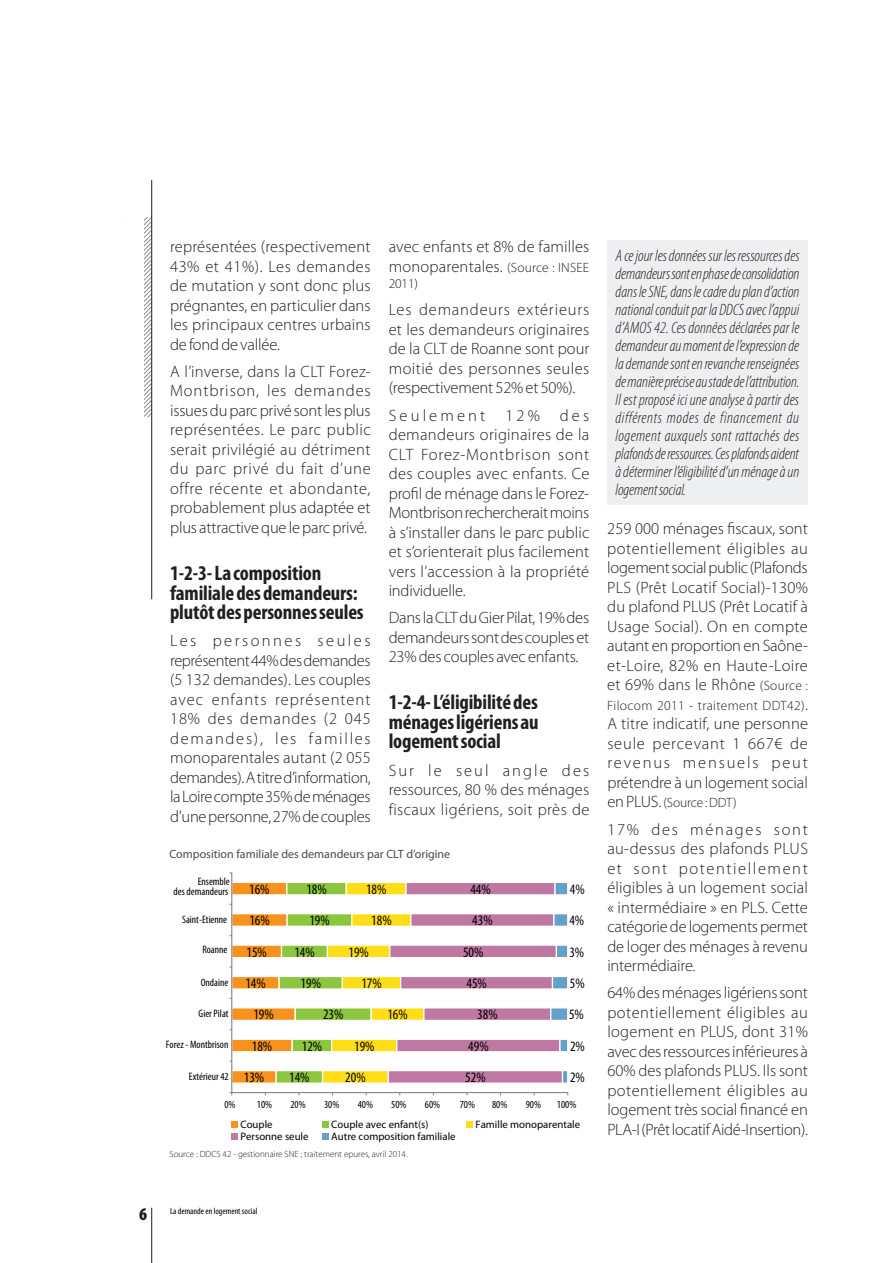
<style>
.page{position:relative;width:893px;height:1263px;background:#fff}
.page>*{position:absolute;margin:0;border:0;box-sizing:border-box;transform-origin:0 0}
.t1{font:700 condensed 21px/19.5px "Myriad Pro";letter-spacing:-.01em;color:#231f20}
.t2{font:900 condensed 18px "Myriad Pro";color:#231f20}
.t3{font:300 16.5px/19.5px "Myriad Pro";letter-spacing:-.005em;color:#231f20;text-align:justify}
.t4{font:italic 300 condensed 16.5px/18px "Myriad Pro";letter-spacing:-.005em;color:#231f20;text-align:justify}
.t5{font:condensed 14.4px "Myriad Pro";color:#000}
.t6{font:300 13.5px "Myriad Pro";letter-spacing:.03em;color:#231f20}
.t7{font:300 13.5px "Myriad Pro";letter-spacing:-.01em;color:#231f20}
.t8{font:12px "Myriad Pro";color:#4c484b}
.t9{font:condensed 10.8px/9.6px "Myriad Pro";color:#000;text-align:right}
.t10{font:10.8px/12.3px "Myriad Pro";color:#000}
.t11{font:300 9px "Myriad Pro";color:#231f20}
.t12{font:condensed 9px "Myriad Pro";color:#000}
.s1{font-size:13.5px}
.s2{font-size:16.5px}
</style>
<div class="page">
<hr style="left:151px;top:1208px;width:1px;height:55px;background:#231f20">
<svg style="left:144px;top:216px;width:9px;height:202px"></svg>
<hr style="left:151px;top:180px;width:1px;height:419px;background:#231f20">
<div style="left:607px;top:240px;width:201px;height:265px;background:#eeeff0"></div>
<hr style="left:232px;top:1092px;width:336px;height:1px;background:#8c8d92">
<hr style="left:231px;top:873px;width:1px;height:219px;background:#8c8d92">
<div style="left:231px;top:1121px;width:7px;height:7px;background:#f7931d"></div>
<div style="left:231px;top:1133px;width:7px;height:7px;background:#be78a2"></div>
<div style="left:322px;top:1121px;width:6px;height:7px;background:#8bc63e"></div>
<div style="left:322px;top:1133px;width:6px;height:7px;background:#65a0ca"></div>
<div style="left:466px;top:1121px;width:7px;height:7px;background:#ffdd17"></div>
<svg style="left:230px;top:881px;width:338px;height:203px"></svg>
<p class="t3" style="left:170px;top:237px;width:202px">représentées (respectivement 43% et 41%). Les demandes de mutation y sont donc plus prégnantes, en particulier dans les principaux centres urbains de fond de vallée.</p>
<p class="t3" style="left:170px;top:362px;width:202px">A l’inverse, dans la CLT Forez-Montbrison, les demandes issues du parc privé sont les plus représentées. Le parc public serait privilégié au détriment du parc privé du fait d’une offre récente et abondante, probablement plus adaptée et plus attractive que le parc privé.</p>
<p class="t1" style="left:170px;top:564px;width:195px">1-2-3- La composition familiale des demandeurs: plutôt des personnes seules</p>
<p class="t3" style="left:170px;top:631px;width:202px">Les personnes seules représentent 44% des demandes (5 132 demandes). Les couples avec enfants représentent 18% des demandes (2 045 demandes), les familles monoparentales autant (2 055 demandes). A titre d’information, la Loire compte 35% de ménages d’une personne, 27% de couples</p>
<p class="t3" style="left:389px;top:237px;width:202px">avec enfants et 8% de familles monoparentales. <span class="s1">(Source : INSEE</span></p>
<p class="t6" style="left:389px;top:276px;width:31px">2011)</p>
<p class="t3" style="left:389px;top:300px;width:202px">Les demandeurs extérieurs et les demandeurs originaires de la CLT de Roanne sont pour moitié des personnes seules (respectivement 52% et 50%).</p>
<p class="t3" style="left:389px;top:406px;width:202px">Seulement 12% des demandeurs originaires de la CLT Forez-Montbrison sont des couples avec enfants. Ce profil de ménage dans le Forez-Montbrison rechercherait moins à s’installer dans le parc public et s’orienterait plus facilement vers l’accession à la propriété individuelle.</p>
<p class="t3" style="left:389px;top:608px;width:202px">Dans la CLT du Gier Pilat, 19% des demandeurs sont des couples et 23% des couples avec enfants.</p>
<p class="t1" style="left:389px;top:693px;width:152px;text-align:justify">1-2-4- L’éligibilité des ménages ligériens au logement social</p>
<p class="t3" style="left:389px;top:760px;width:202px">Sur le seul angle des ressources, 80 % des ménages fiscaux ligériens, soit près de</p>
<p class="t8" style="left:169px;top:846px;width:282px">Composition familiale des demandeurs par CLT d’origine</p>
<p class="t9" style="left:174px;top:877px;width:58px">Ensemble<br>des demandeurs</p>
<p class="t5" style="left:249px;top:881px;width:22px">16%</p>
<p class="t5" style="left:306px;top:881px;width:22px">18%</p>
<p class="t5" style="left:366px;top:881px;width:22px">18%</p>
<p class="t5" style="left:470px;top:881px;width:22px">44%</p>
<p class="t5" style="left:570px;top:881px;width:16px">4%</p>
<p class="t9" style="left:182px;top:915px;width:47px">Saint-Etienne</p>
<p class="t5" style="left:249px;top:913px;width:22px">16%</p>
<p class="t5" style="left:309px;top:912px;width:22px">19%</p>
<p class="t5" style="left:371px;top:912px;width:22px">18%</p>
<p class="t5" style="left:472px;top:912px;width:22px">43%</p>
<p class="t5" style="left:569px;top:912px;width:16px">4%</p>
<p class="t9" style="left:202px;top:945px;width:27px">Roanne</p>
<p class="t5" style="left:247px;top:944px;width:22px">15%</p>
<p class="t5" style="left:294px;top:944px;width:22px">14%</p>
<p class="t5" style="left:349px;top:944px;width:22px">19%</p>
<p class="t5" style="left:463px;top:944px;width:22px">50%</p>
<p class="t5" style="left:569px;top:944px;width:16px">3%</p>
<p class="t9" style="left:201px;top:977px;width:29px">Ondaine</p>
<p class="t5" style="left:245px;top:975px;width:22px">14%</p>
<p class="t5" style="left:301px;top:975px;width:22px">19%</p>
<p class="t5" style="left:361px;top:975px;width:22px">17%</p>
<p class="t5" style="left:466px;top:975px;width:22px">45%</p>
<p class="t5" style="left:570px;top:975px;width:16px">5%</p>
<p class="t9" style="left:199px;top:1009px;width:32px">Gier Pilat</p>
<p class="t5" style="left:253px;top:1007px;width:22px">19%</p>
<p class="t5" style="left:323px;top:1007px;width:22px">23%</p>
<p class="t5" style="left:387px;top:1007px;width:22px">16%</p>
<p class="t5" style="left:477px;top:1007px;width:22px">38%</p>
<p class="t5" style="left:569px;top:1007px;width:16px">5%</p>
<p class="t9" style="left:166px;top:1040px;width:64px">Forez - Montbrison</p>
<p class="t5" style="left:252px;top:1038px;width:22px">18%</p>
<p class="t5" style="left:302px;top:1038px;width:22px">12%</p>
<p class="t5" style="left:354px;top:1038px;width:22px">19%</p>
<p class="t5" style="left:468px;top:1038px;width:22px">49%</p>
<p class="t5" style="left:570px;top:1038px;width:16px">2%</p>
<p class="t9" style="left:189px;top:1071px;width:41px">Extérieur 42</p>
<p class="t5" style="left:244px;top:1069px;width:22px">13%</p>
<p class="t5" style="left:289px;top:1069px;width:22px">14%</p>
<p class="t5" style="left:345px;top:1069px;width:22px">20%</p>
<p class="t5" style="left:465px;top:1069px;width:22px">52%</p>
<p class="t5" style="left:570px;top:1069px;width:16px">2%</p>
<p class="t9" style="left:224px;top:1099px;width:13px">0%</p>
<p class="t9" style="left:257px;top:1099px;width:17px">10%</p>
<p class="t9" style="left:290px;top:1099px;width:17px">20%</p>
<p class="t9" style="left:324px;top:1099px;width:17px">30%</p>
<p class="t9" style="left:358px;top:1099px;width:17px">40%</p>
<p class="t9" style="left:391px;top:1099px;width:17px">50%</p>
<p class="t9" style="left:425px;top:1099px;width:17px">60%</p>
<p class="t9" style="left:460px;top:1099px;width:17px">70%</p>
<p class="t9" style="left:492px;top:1099px;width:17px">80%</p>
<p class="t9" style="left:526px;top:1099px;width:17px">90%</p>
<p class="t9" style="left:557px;top:1099px;width:21px">100%</p>
<p class="t10" style="left:240px;top:1118px;width:70px">Couple<br>Personne seule</p>
<p class="t10" style="left:331px;top:1118px;width:126px">Couple avec enfant(s)<br>Autre composition familiale</p>
<p class="t10" style="left:475px;top:1118px;width:106px">Famille monoparentale</p>
<p class="t11" style="left:169px;top:1149px;width:240px">Source : DDCS 42 - gestionnaire SNE ; traitement epures, avril 2014.</p>
<p class="t4" style="left:616px;top:247px;width:186px">A ce jour les données sur les ressources des demandeurs sont en phase de consolidation dans le SNE, dans le cadre du plan d’action national conduit par la DDCS avec l’appui d’AMOS 42. Ces données déclarées par le demandeur au moment de l’expression de la demande sont en revanche renseignées de manière précise au stade de l’attribution.<br>Il est proposé ici une analyse à partir des différents modes de financement du logement auxquels sont rattachés des plafonds de ressources. Ces plafonds aident à déterminer l’éligibilité d’un ménage à un logement social.</p>
<p class="t3" style="left:607px;top:519px;width:202px">259 000 ménages fiscaux, sont potentiellement éligibles au logement social public (Plafonds PLS (Prêt Locatif Social)-130% du plafond PLUS (Prêt Locatif à Usage Social). On en compte autant en proportion en Saône&shy;et-Loire, 82% en Haute-Loire et 69% dans le Rhône <span class="s1">(Source :</span></p>
<p class="t6" style="left:607px;top:698px;width:202px">Filocom 2011 - traitement DDT42)<span class="s2">.</span></p>
<p class="t3" style="left:607px;top:714px;width:202px">A titre indicatif, une personne seule percevant 1 667€ de revenus mensuels peut prétendre à un logement social</p>
<p class="t7" style="left:607px;top:795px;width:131px"><span class="s2">en PLUS.</span> (Source : DDT)</p>
<p class="t3" style="left:607px;top:819px;width:202px">17% des ménages sont au-dessus des plafonds PLUS et sont potentiellement éligibles à un logement social « intermédiaire » en PLS. Cette catégorie de logements permet de loger des ménages à revenu intermédiaire.</p>
<p class="t3" style="left:607px;top:983px;width:202px">64% des ménages ligériens sont potentiellement éligibles au logement en PLUS, dont 31% avec des ressources inférieures à 60% des plafonds PLUS. Ils sont potentiellement éligibles au logement très social financé en PLA-I (Prêt locatif Aidé-Insertion).</p>
<p class="t2" style="left:139px;top:1204px;width:9px">6</p>
<p class="t12" style="left:170px;top:1206px;width:89px">La demande en logement social</p>
</div>
